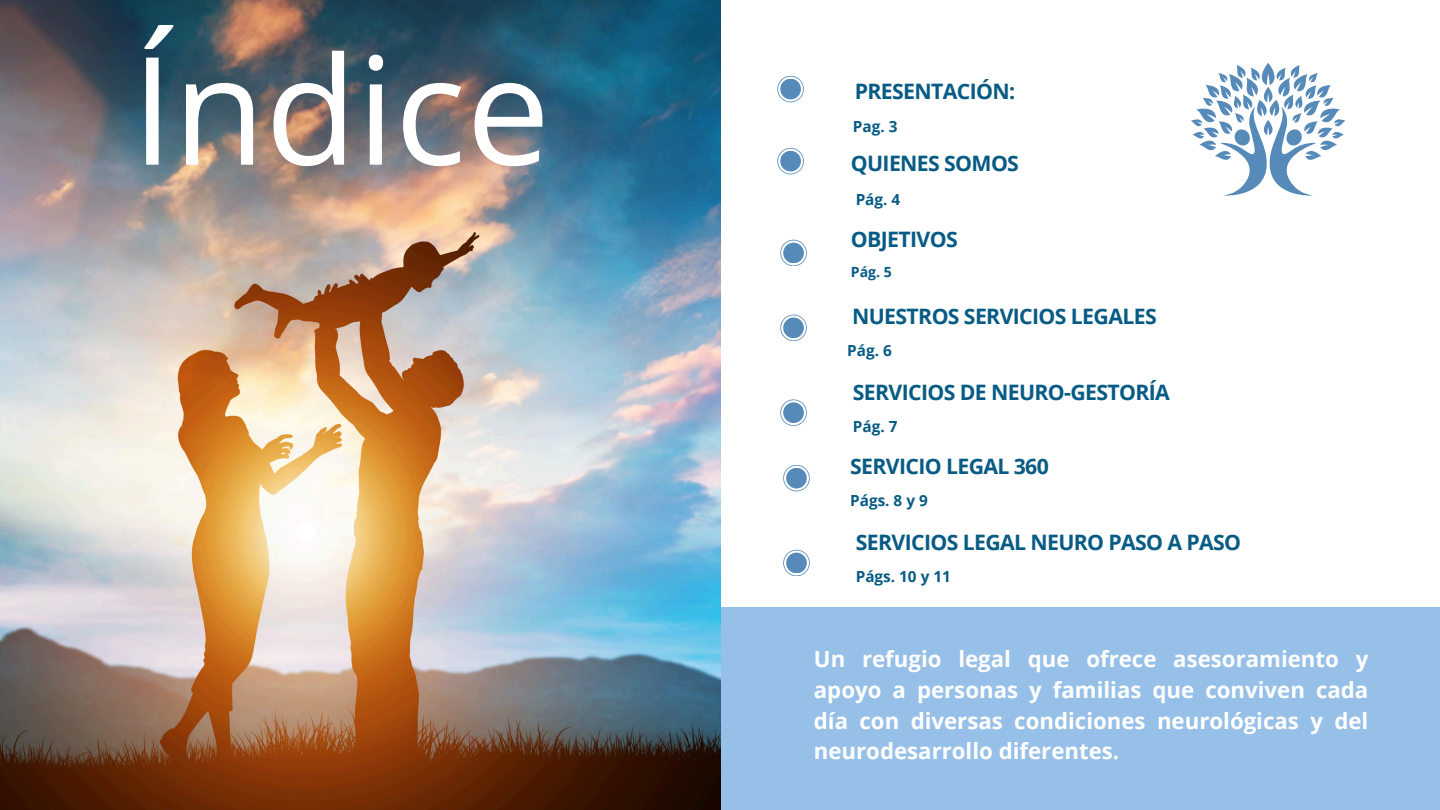
<style>
.page{position:relative;width:1440px;height:810px;background:#fff}
.page>*{position:absolute;margin:0;border:0;box-sizing:border-box;transform-origin:0 0}
.t1{font:150px "Open Sans";color:#fff}
.t2{font:700 22.2px/30.8px "Open Sans";color:#fff;text-align:justify}
.t3{font:700 21.3px "Open Sans";letter-spacing:-.03em;color:#075b84}
.t4{font:700 15.3px "Open Sans";color:#075b84}
.t5{font:700 14px "Open Sans";color:#075b84}
</style>
<div class="page">
<div style="left:656px;top:607px;width:784px;height:203px;background:#97c0e8"></div>
<svg style="left:777px;top:76px;width:27px;height:26px"></svg>
<svg style="left:777px;top:148px;width:27px;height:26px"></svg>
<svg style="left:780px;top:240px;width:27px;height:26px"></svg>
<svg style="left:780px;top:399px;width:27px;height:27px"></svg>
<svg style="left:780px;top:315px;width:27px;height:26px"></svg>
<img style="left:0;top:0;width:720px;height:810px">
<svg style="left:1191px;top:63px;width:154px;height:133px"></svg>
<svg style="left:783px;top:550px;width:27px;height:26px"></svg>
<svg style="left:783px;top:465px;width:27px;height:26px"></svg>
<h2 class="t1" style="left:131px;top:4px;width:420px">Índice</h2>
<h1 class="t3" style="left:855px;top:77px;width:162px">PRESENTACIÓN:</h1>
<p class="t4" style="left:853px;top:116px;width:46px">Pag. 3</p>
<h2 class="t3" style="left:851px;top:149px;width:170px">QUIENES SOMOS</h2>
<p class="t4" style="left:856px;top:189px;width:46px">Pág. 4</p>
<h2 class="t3" style="left:851px;top:225px;width:108px">OBJETIVOS</h2>
<p class="t5" style="left:851px;top:262px;width:42px">Pág. 5</p>
<p class="t3" style="left:852px;top:301px;width:306px">NUESTROS SERVICIOS LEGALES</p>
<h2 class="t4" style="left:847px;top:340px;width:46px">Pág. 6</h2>
<p class="t3" style="left:853px;top:377px;width:319px">SERVICIOS DE NEURO-GESTORÍA</p>
<h2 class="t4" style="left:853px;top:416px;width:46px">Pág. 7</h2>
<h2 class="t3" style="left:850px;top:452px;width:200px">SERVICIO LEGAL 360</h2>
<p class="t4" style="left:850px;top:490px;width:79px">Págs. 8 y 9</p>
<h2 class="t3" style="left:856px;top:527px;width:387px">SERVICIOS LEGAL NEURO PASO A PASO</h2>
<p class="t4" style="left:856px;top:566px;width:97px">Págs. 10 y 11</p>
<p class="t2" style="left:814px;top:643px;width:556px">Un refugio legal que ofrece asesoramiento y apoyo a personas y familias que conviven cada día con diversas condiciones neurológicas y del neurodesarrollo diferentes.</p>
</div>
